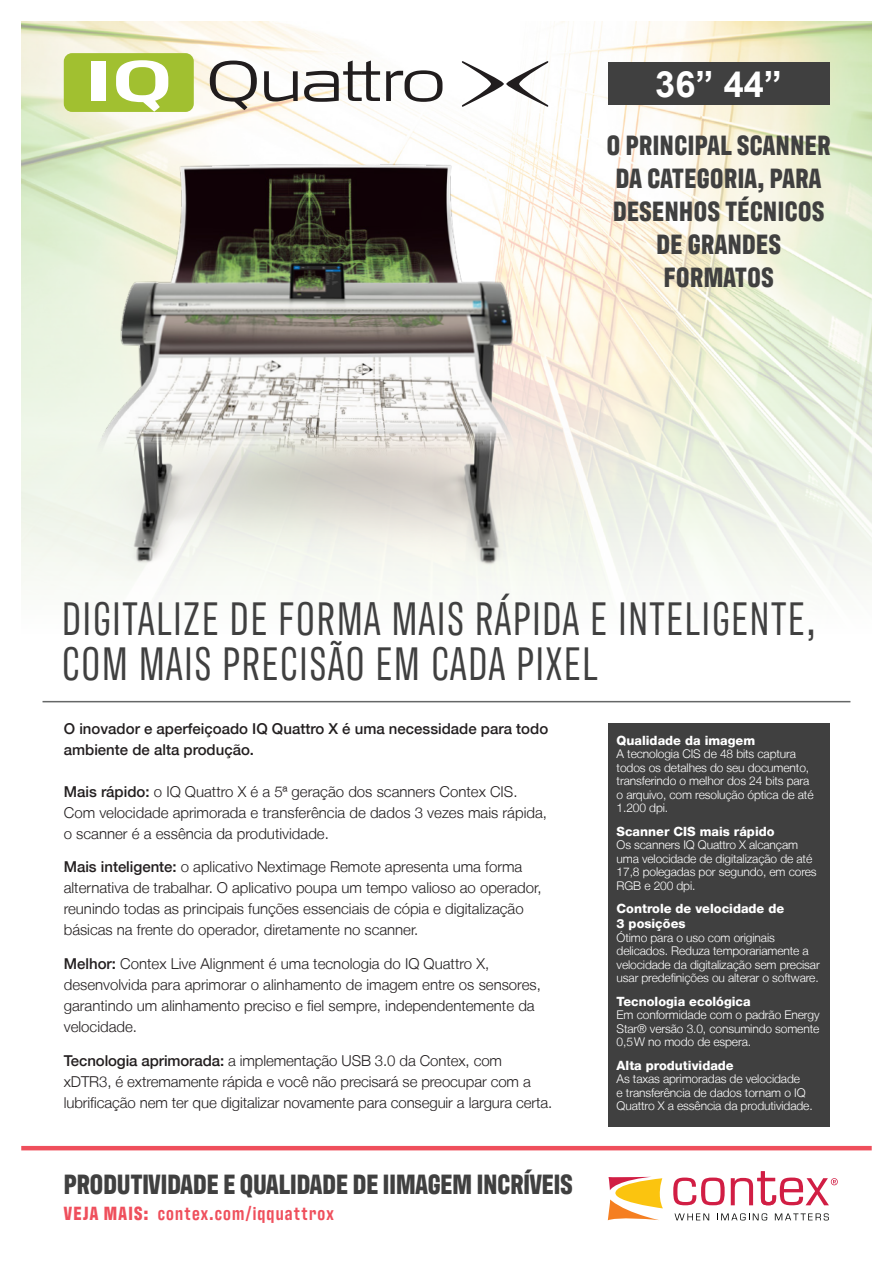
<style>
.page{position:relative;width:893px;height:1263px;background:#fff}
.page>*{position:absolute;margin:0;border:0;box-sizing:border-box;transform-origin:0 0}
.Headline{font:48px/45px "Antarctican Headline";letter-spacing:.04em;color:#404040}
.t1{font:700 36.15px "Arial";color:#fff}
.Call_out_lines{font:700 28.5px/33px "Antarctican Headline";letter-spacing:.01em;color:#404040;text-align:center}
.t2{font:600 19.5px "Antarctican Headline";letter-spacing:.06em;color:#ef4f5c}
.Copy{font:300 15px/21px "Helvetica Neue LT";color:#231f20}
.Copy-2{font:500 15px/21px "Helvetica Neue LT";color:#231f20}
.Features_headline{font:800 12.75px/15px "Helvetica Neue LT";color:#fff}
.Features_brød{font:300 12px/13.5px "Helvetica Neue LT";letter-spacing:-.01em;color:#fff}
.s1{font-weight:500}
.s2{font-weight:700}
</style>
<div class="page">
<img style="left:21px;top:21px;width:851px;height:565px">
<div style="left:608px;top:723px;width:221px;height:404px;background:#404040"></div>
<hr style="left:21px;top:1146px;width:851px;height:4px;background:#ef4f5c">
<hr style="left:43px;top:701px;width:807px;height:1px;background:#656767">
<div style="left:608px;top:63px;width:221px;height:42px;background:#404040"></div>
<img style="left:21px;top:108px;width:737px;height:478px">
<div style="left:64px;top:53px;width:130px;height:59px;background:#a1c030;border-radius:8px"></div>
<div style="left:91px;top:61px;width:14px;height:40px;background:#fff"></div>
<svg style="left:116px;top:60px;width:52px;height:52px"></svg>
<svg style="left:210px;top:61px;width:47px;height:49px"></svg>
<svg style="left:264px;top:71px;width:34px;height:30px"></svg>
<svg style="left:304px;top:61px;width:76px;height:41px"></svg>
<svg style="left:386px;top:70px;width:56px;height:32px"></svg>
<svg style="left:462px;top:61px;width:86px;height:46px"></svg>
<svg style="left:673px;top:1177px;width:52px;height:28px"></svg>
<svg style="left:608px;top:1177px;width:55px;height:43px"></svg>
<svg style="left:674px;top:1213px;width:35px;height:7px"></svg>
<svg style="left:717px;top:1213px;width:50px;height:7px"></svg>
<svg style="left:775px;top:1213px;width:54px;height:7px"></svg>
<svg style="left:731px;top:1171px;width:107px;height:34px"></svg>
<p class="t1" style="left:655px;top:59px;width:128px">36” 44”</p>
<p class="Call_out_lines" style="left:607px;top:126px;width:225px">O PRINCIPAL SCANNER<br>DA CATEGORIA, PARA<br>DESENHOS TÉCNICOS<br>DE GRANDES</p>
<p class="Call_out_lines" style="left:664px;top:258px;width:111px">FORMATOS</p>
<p class="Headline" style="left:62px;top:593px;width:755px">DIGITALIZE DE FORMA MAIS RÁPIDA E INTELIGENTE,<br>COM MAIS PRECISÃO EM CADA PIXEL</p>
<p class="Copy-2" style="left:64px;top:718px;width:486px">O inovador e aperfeiçoado IQ Quattro X é uma necessidade para todo ambiente de alta produção.</p>
<p class="Copy" style="left:64px;top:780px;width:485px"><span class="s1">Mais rápido:</span> o IQ Quattro X é a 5ª geração dos scanners Contex CIS.<br>Com velocidade aprimorada e transferência de dados 3 vezes mais rápida, o scanner é a essência da produtividade.</p>
<p class="Copy" style="left:64px;top:856px;width:479px"><span class="s1">Mais inteligente:</span> o aplicativo Nextimage Remote apresenta uma forma alternativa de trabalhar. O aplicativo poupa um tempo valioso ao operador, reunindo todas as principais funções essenciais de cópia e digitalização básicas na frente do operador, diretamente no scanner.</p>
<p class="Copy" style="left:64px;top:953px;width:479px"><span class="s1">Melhor:</span> Contex Live Alignment é uma tecnologia do IQ Quattro X, desenvolvida para aprimorar o alinhamento de imagem entre os sensores, garantindo um alinhamento preciso e fiel sempre, independentemente da velocidade.</p>
<p class="Copy" style="left:64px;top:1050px;width:490px"><span class="s1">Tecnologia aprimorada:</span> a implementação USB 3.0 da Contex, com xDTR3, é extremamente rápida e você não precisará se preocupar com a lubrificação nem ter que digitalizar novamente para conseguir a largura certa.</p>
<p class="Call_out_lines" style="left:64px;top:1166px;width:510px">PRODUTIVIDADE E QUALIDADE DE IIMAGEM INCRÍVEIS</p>
<p class="t2" style="left:64px;top:1200px;width:271px"><span class="s2">VEJA MAIS:</span> contex.com/iqquattrox</p>
<p class="Features_headline" style="left:617px;top:733px;width:140px">Qualidade da imagem</p>
<p class="Features_brød" style="left:617px;top:747px;width:198px">A tecnologia CIS de 48 bits captura todos os detalhes do seu documento, transferindo o melhor dos 24 bits para o arquivo, com resolução óptica de até<br>1.200 dpi.</p>
<p class="Features_headline" style="left:617px;top:824px;width:160px">Scanner CIS mais rápido</p>
<p class="Features_brød" style="left:617px;top:838px;width:202px">Os scanners IQ Quattro X alcançam uma velocidade de digitalização de até<br>17,8 polegadas por segundo, em cores<br>RGB e 200 dpi.</p>
<p class="Features_headline" style="left:617px;top:901px;width:169px">Controle de velocidade de<br>3 posições</p>
<p class="Features_brød" style="left:617px;top:930px;width:205px">Ótimo para o uso com originais delicados. Reduza temporariamente a velocidade da digitalização sem precisar usar predefinições ou alterar o software.</p>
<p class="Features_headline" style="left:617px;top:994px;width:136px">Tecnologia ecológica</p>
<p class="Features_brød" style="left:617px;top:1008px;width:205px;text-align:justify">Em conformidade com o padrão Energy Star® versão 3.0, consumindo somente 0,5W no modo de espera.</p>
<p class="Features_headline" style="left:617px;top:1058px;width:119px">Alta produtividade</p>
<p class="Features_brød" style="left:617px;top:1072px;width:198px">As taxas aprimoradas de velocidade<br>e transferência de dados tornam o IQ<br>Quattro X a essência da produtividade.</p>
</div>
